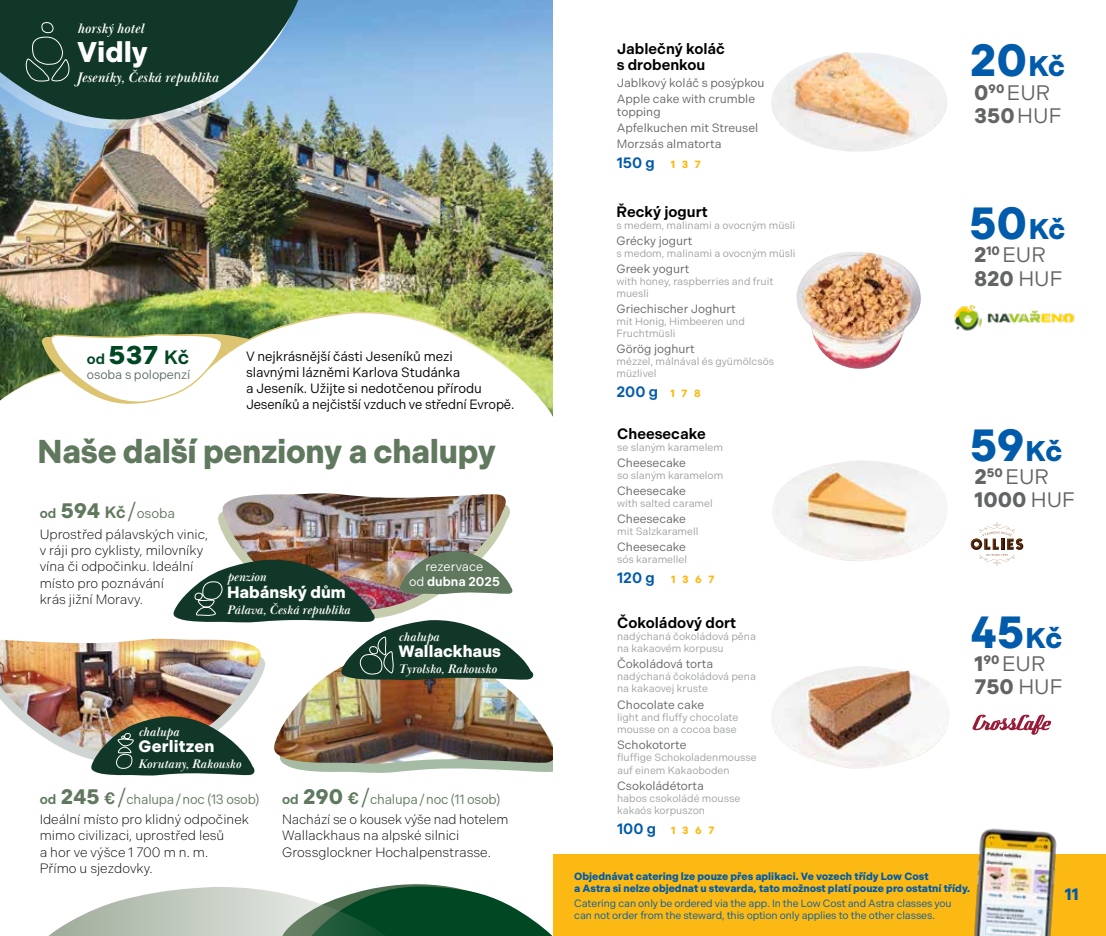
<style>
.page{position:relative;width:1106px;height:936px;background:#fff}
.page>*{position:absolute;margin:0;border:0;box-sizing:border-box;transform-origin:0 0}
.t1{font:700 45px "Indivisible";color:#005baa}
.t2{font:700 33px "Indivisible";letter-spacing:-.01em;color:#60795e}
.t3{font:700 28.5px "Indivisible";color:#fff}
.t4{font:700 25.65px "Indivisible";color:#004723;scale:1.06 1}
.t5{font:21px/23.1px "Indivisible";color:#636466}
.t6{font:700 16.5px "Indivisible";color:#fff}
.t7{font:700 16.5px "Indivisible";color:#005baa}
.t8{font:600 15px/16.5px "Indivisible";color:#000}
.t9{font:600 15px "Indivisible";color:#005baa}
.t10{font:italic 700 14.25px "Baskerville Display PT";color:#fff}
.t11{font:300 13.5px/16.2px "Indivisible";color:#000}
.t12{font:13.5px/16.2px "Indivisible";letter-spacing:-.005em;color:#000}
.t13{font:italic 700 12.75px "Baskerville Display PT";color:#fff}
.t14{font:12.75px/15.3px "Indivisible";color:#fff;text-align:center}
.t15{font:12.75px "Indivisible";letter-spacing:-.005em;color:#5d6e62}
.t16{font:12px/16.2px "Indivisible";color:#636466}
.t17{font:10.5px/12px "Indivisible";color:#9d9fa2}
.t18{font:10.5px/12px "Indivisible";letter-spacing:-.01em;color:#005baa}
.t19{font:700 10.5px/12px "Indivisible";color:#005baa}
.s1{font-weight:600;font-size:14.4px}
.s2{font-weight:600;font-size:19.2px}
.s3{font-weight:600;color:#60795e}
.s4{font-weight:700;font-size:21px;color:#60795e}
.s5{font-weight:600;font-size:16.5px;color:#60795e}
.s6{font-weight:400;font-size:21px;color:#60795e}
.s7{font-weight:400;color:#60795e}
.s8{font-weight:600}
.s9{font-weight:700;font-size:10.5px;color:#fdb913}
.s10{font-size:28.5px}
.s11{font-weight:700}
</style>
<div class="page">
<div style="left:553px;top:854px;width:553px;height:81px;background:#fdb913"></div>
<img style="left:974px;top:828px;width:83px;height:107px">
<svg style="left:970px;top:522px;width:53px;height:43px"></svg>
<svg style="left:972px;top:714px;width:79px;height:20px"></svg>
<img style="left:796px;top:252px;width:125px;height:117px">
<img style="left:772px;top:460px;width:175px;height:101px">
<img style="left:772px;top:666px;width:177px;height:103px">
<img style="left:771px;top:52px;width:176px;height:100px">
<img style="left:0;top:0;width:553px;height:311px">
<svg style="left:0;top:311px;width:553px;height:106px"></svg>
<svg style="left:50px;top:884px;width:502px;height:51px"></svg>
<svg style="left:0;top:0;width:303px;height:130px;background:#395e59"></svg>
<img style="left:228px;top:493px;width:278px;height:9px">
<img style="left:0;top:502px;width:553px;height:273px">
<img style="left:954px;top:305px;width:121px;height:26px">
<h3 class="t10" style="left:77px;top:20px;width:68px">horský hotel</h3>
<h3 class="t10" style="left:77px;top:69px;width:143px">Jeseníky, Česká republika</h3>
<h3 class="t3" style="left:77px;top:35px;width:72px">Vidly</h3>
<h3 class="t4" style="left:87px;top:340px;width:98px"><span class="s1">od</span> 537 <span class="s2">Kč</span></h3>
<p class="t15" style="left:87px;top:367px;width:105px">osoba s polopenzí</p>
<p class="t12" style="left:246px;top:348px;width:270px">V nejkrásnější části Jeseníků mezi<br>slavnými lázněmi Karlova Studánka<br>a Jeseník. Užijte si nedotčenou přírodu Jeseníků a nejčistší vzduch ve střední Evropě.</p>
<h2 class="t2" style="left:38px;top:432px;width:460px">Naše další penziony a chalupy</h2>
<p class="t11" style="left:40px;top:503px;width:170px;line-height:20.4px"><span class="s3">od</span> <span class="s4">594</span> <span class="s5">Kč</span><span class="s6">/</span><span class="s7">osoba<br></span>Uprostřed pálavských vinic,</p>
<p class="t11" style="left:40px;top:542px;width:165px">v ráji pro cyklisty, milovníky vína či odpočinku. Ideální místo pro poznávání<br>krás jižní Moravy.</p>
<p class="t13" style="left:227px;top:570px;width:41px">penzion</p>
<p class="t13" style="left:227px;top:602px;width:125px">Pálava, Česká republika</p>
<h3 class="t6" style="left:227px;top:582px;width:120px">Habánský dům</h3>
<p class="t13" style="left:138px;top:724px;width:42px">chalupa</p>
<p class="t13" style="left:138px;top:756px;width:104px">Korutany, Rakousko</p>
<h3 class="t6" style="left:138px;top:736px;width:78px">Gerlitzen</h3>
<p class="t14" style="left:409px;top:559px;width:92px">rezervace<br>od <span class="s8">dubna 2025</span></p>
<p class="t13" style="left:398px;top:629px;width:42px">chalupa</p>
<p class="t13" style="left:398px;top:661px;width:99px">Tyrolsko, Rakousko</p>
<h3 class="t6" style="left:398px;top:641px;width:104px">Wallackhaus</h3>
<p class="t11" style="left:40px;top:788px;width:221px;line-height:20.4px"><span class="s3">od</span> <span class="s4">245</span> <span class="s5">€</span><span class="s6">/</span><span class="s7">chalupa/noc (13 osob)<br></span>Ideální místo pro klidný odpočinek</p>
<p class="t11" style="left:40px;top:827px;width:186px">mimo civilizaci, uprostřed lesů a hor ve výšce 1 700 m n. m.<br>Přímo u sjezdovky.</p>
<p class="t11" style="left:282px;top:788px;width:228px;line-height:20.4px"><span class="s3">od</span> <span class="s4">290</span> <span class="s5">€</span><span class="s6">/</span><span class="s7">chalupa/noc (11 osob)<br></span>Nachází se o kousek výše nad hotelem</p>
<p class="t11" style="left:282px;top:827px;width:210px">Wallackhaus na alpské silnici<br>Grossglockner Hochalpenstrasse.</p>
<h3 class="t8" style="left:617px;top:41px;width:110px">Jablečný koláč s drobenkou</h3>
<p class="t16" style="left:617px;top:74px;width:149px">Jablkový koláč s posýpkou<br>Apple cake with crumble</p>
<p class="t16" style="left:617px;top:103px;width:143px">topping<br>Apfelkuchen mit Streusel<br>Morzsás almatorta</p>
<h3 class="t9" style="left:617px;top:154px;width:86px">150 g <span class="s9">1 3 7</span></h3>
<h3 class="t8" style="left:616px;top:203px;width:93px">Řecký jogurt</h3>
<p class="t17" style="left:616px;top:219px;width:180px">s medem, malinami a ovocným müsli</p>
<p class="t16" style="left:616px;top:233px;width:77px">Grécky jogurt</p>
<p class="t17" style="left:616px;top:247px;width:180px">s medom, malinami a ovocným müsli</p>
<p class="t16" style="left:616px;top:261px;width:74px">Greek yogurt</p>
<p class="t17" style="left:616px;top:275px;width:158px">with honey, raspberries and fruit muesli</p>
<p class="t16" style="left:616px;top:301px;width:121px">Griechischer Joghurt</p>
<p class="t17" style="left:616px;top:316px;width:130px">mit Honig, Himbeeren und<br>Fruchtmüsli</p>
<p class="t16" style="left:616px;top:341px;width:80px">Görög joghurt</p>
<p class="t17" style="left:616px;top:356px;width:159px">mézzel, málnával és gyümölcsös müzlivel</p>
<h3 class="t9" style="left:616px;top:383px;width:86px">200 g <span class="s9">1 7 8</span></h3>
<h3 class="t8" style="left:617px;top:425px;width:90px">Cheesecake</h3>
<p class="t17" style="left:617px;top:441px;width:107px">se slaným karamelem</p>
<p class="t16" style="left:617px;top:454px;width:70px">Cheesecake</p>
<p class="t17" style="left:617px;top:469px;width:108px">so slaným karamelom</p>
<p class="t16" style="left:617px;top:482px;width:70px">Cheesecake</p>
<p class="t17" style="left:617px;top:497px;width:97px">with salted caramel</p>
<p class="t16" style="left:617px;top:511px;width:70px">Cheesecake</p>
<p class="t17" style="left:617px;top:525px;width:83px">mit Salzkaramell</p>
<p class="t16" style="left:617px;top:539px;width:70px">Cheesecake</p>
<p class="t17" style="left:617px;top:553px;width:71px">sós karamellel</p>
<h3 class="t9" style="left:617px;top:569px;width:99px">120 g <span class="s9">1 3 6 7</span></h3>
<h3 class="t8" style="left:617px;top:614px;width:120px">Čokoládový dort</h3>
<p class="t17" style="left:617px;top:630px;width:140px">nadýchaná čokoládová pěna na kakaovém korpusu</p>
<p class="t16" style="left:617px;top:655px;width:98px">Čokoládová torta</p>
<p class="t17" style="left:617px;top:669px;width:140px;line-height:12.6px">nadýchaná čokoládová pena na kakaovej kruste</p>
<p class="t16" style="left:617px;top:696px;width:88px">Chocolate cake</p>
<p class="t17" style="left:617px;top:710px;width:123px;line-height:12.6px">light and fluffy chocolate mousse on a cocoa base</p>
<p class="t16" style="left:617px;top:737px;width:71px">Schokotorte</p>
<p class="t17" style="left:617px;top:751px;width:141px;line-height:12.6px">fluffige Schokoladenmousse auf einem Kakaoboden</p>
<p class="t16" style="left:617px;top:777px;width:88px">Csokoládétorta</p>
<p class="t17" style="left:617px;top:792px;width:125px">habos csokoládé mousse kakaós korpuszon</p>
<h3 class="t9" style="left:617px;top:820px;width:99px">100 g <span class="s9">1 3 6 7</span></h3>
<h1 class="t1" style="left:969px;top:34px;width:97px">20<span class="s10">Kč</span></h1>
<h3 class="t5" style="left:974px;top:81px;width:89px"><span class="s11">0</span><sup>90</sup> EUR<br><span class="s11">350</span>HUF</h3>
<h1 class="t1" style="left:969px;top:197px;width:97px">50<span class="s10">Kč</span></h1>
<h3 class="t5" style="left:974px;top:244px;width:90px"><span class="s11">2</span><sup>10</sup> EUR<br><span class="s11">820</span> HUF</h3>
<h1 class="t1" style="left:970px;top:419px;width:93px">59<span class="s10">Kč</span></h1>
<h3 class="t5" style="left:974px;top:465px;width:102px"><span class="s11">2</span><sup>50</sup> EUR<br><span class="s11">1000</span> HUF</h3>
<h1 class="t1" style="left:970px;top:605px;width:93px">45<span class="s10">Kč</span></h1>
<h3 class="t5" style="left:974px;top:652px;width:89px"><span class="s11">1</span><sup>90</sup> EUR<br><span class="s11">750</span> HUF</h3>
<p class="t19" style="left:574px;top:870px;width:397px">Objednávat catering lze pouze přes aplikaci. Ve vozech třídy Low Cost<br>a Astra si nelze objednat u stevarda, tato možnost platí pouze pro ostatní třídy.</p>
<p class="t18" style="left:574px;top:897px;width:379px">Catering can only be ordered via the app. In the Low Cost and Astra classes you can not order from the steward, this option only applies to the other classes.</p>
<h3 class="t7" style="left:1064px;top:884px;width:15px">11</h3>
</div>
